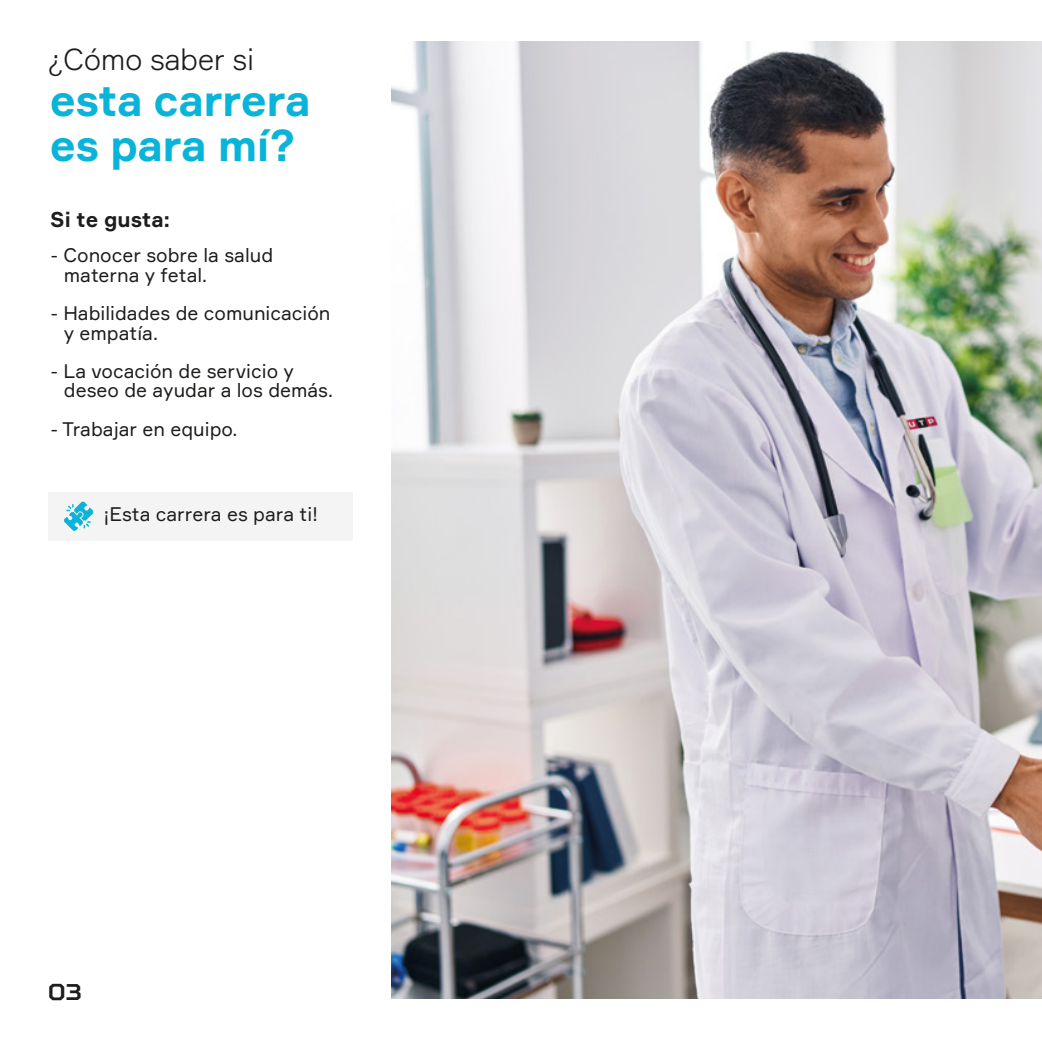
<style>
.page{position:relative;width:1042px;height:1042px;background:#fff}
.page>*{position:absolute;margin:0;border:0;box-sizing:border-box;transform-origin:0 0}
.t1{font:700 43.75px/45.5px "Formular";letter-spacing:-.015em;color:#09b4d8}
.t2{font:300 29.75px "Formular";letter-spacing:-.015em;color:#1d1d1b}
.t3{font:700 22.75px "TT Squares";color:#1d1d1b}
.t4{font:700 21px "Formular";color:#1d1d1b}
.t5{font:19.25px/19.2px "Formular";color:#1d1d1b}
</style>
<div class="page">
<div style="left:48px;top:492px;width:304px;height:48px;background:#f4f4f4"></div>
<svg style="left:64px;top:502px;width:29px;height:29px"></svg>
<img style="left:392px;top:41px;width:650px;height:957px">
<h2 class="t2" style="left:48px;top:42px;width:208px">¿Cómo saber si</h2>
<h1 class="t1" style="left:50px;top:77px;width:262px">esta carrera es para mí?</h1>
<p class="t4" style="left:50px;top:207px;width:121px">Si te gusta:</p>
<p class="t5" style="left:64px;top:246px;width:211px;text-indent:-13px">- Conocer sobre la salud materna y fetal.</p>
<p class="t5" style="left:64px;top:303px;width:268px;text-indent:-13px">- Habilidades de comunicación y empatía.</p>
<p class="t5" style="left:64px;top:361px;width:271px;text-indent:-13px">- La vocación de servicio y deseo de ayudar a los demás.</p>
<p class="t5" style="left:51px;top:419px;width:188px">- Trabajar en equipo.</p>
<p class="t5" style="left:103px;top:504px;width:216px">¡Esta carrera es para ti!</p>
<p class="t3" style="left:48px;top:977px;width:36px">03</p>
</div>
